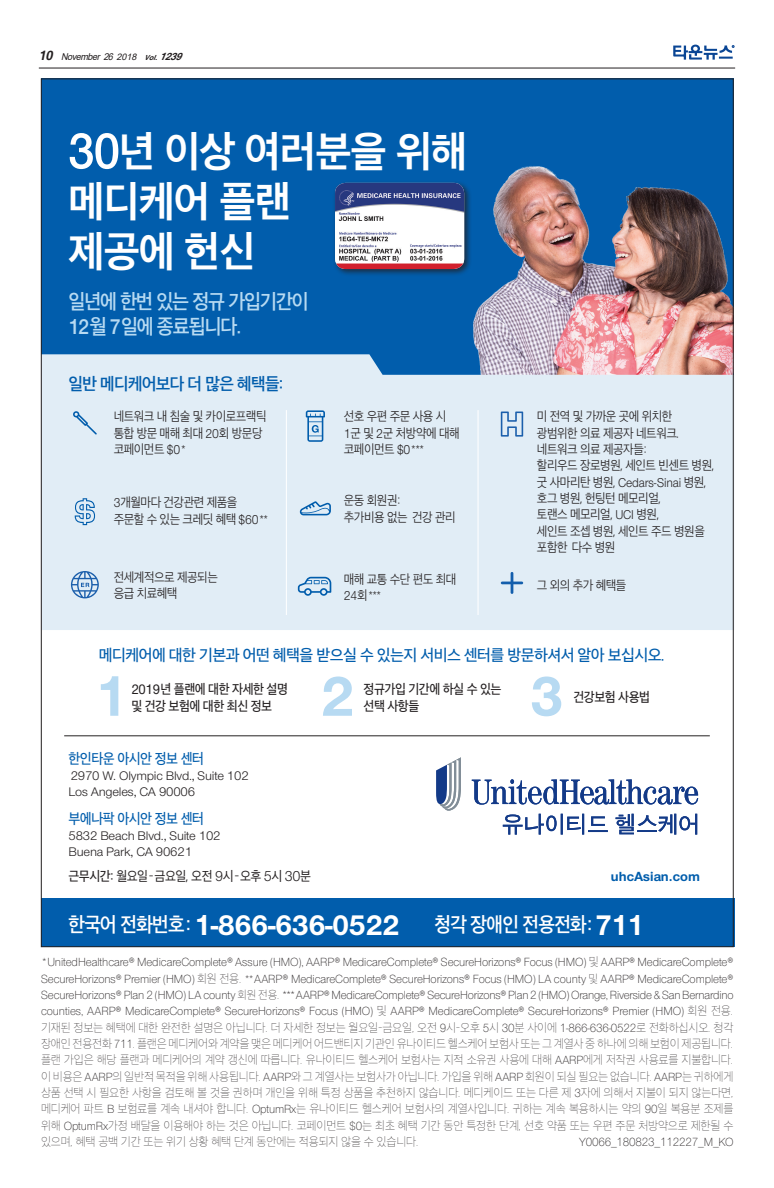
<style>
.page{position:relative;width:774px;height:1188px;background:#fff}
.page>*{position:absolute;margin:0;border:0;box-sizing:border-box;transform-origin:0 0}
.t1{font:700 58px "UHC Sans";color:#b7daf2}
.t2{font:700 43.1px/50px "Apple SD Gothic Neo";letter-spacing:-.02em;color:#fff}
.t3{font:600 21px/24.5px "Apple SD Gothic Neo";letter-spacing:-.05em;color:#b7daf2;scale:.93 1}
.t4{font:600 20.9px "Apple SD Gothic Neo";letter-spacing:-.035em;color:#fff;scale:.92 1}
.t5{font:600 17.4px "Apple SD Gothic Neo";letter-spacing:-.035em;color:#015dac}
.t6{font:500 16.6px "Apple SD Gothic Neo";letter-spacing:-.035em;color:#015dac}
.t7{font:500 15px "Apple SD Gothic Neo";letter-spacing:-.035em;color:#015dac;scale:.92 1}
.t8{font:500 13.8px/16.6px "Apple SD Gothic Neo";letter-spacing:-.035em;color:#231f20;scale:.92 1}
.t9{font:13.7px "Apple SD Gothic Neo";letter-spacing:-.035em;color:#231f20;scale:.92 1}
.t10{font:700 13.7px "UHC Sans";color:#015dac}
.t11{font:300 13.3px/16.3px "Apple SD Gothic Neo";letter-spacing:-.035em;color:#231f20;scale:.92 1}
.t12{font:12.9px/16.1px "UHC Sans";letter-spacing:-.015em;color:#231f20}
.t13{font:300 12.3px/16.3px "UHC Sans";letter-spacing:-.005em;color:#231f20;text-align:justify;scale:.95 1}
.t14{font:italic 9.5px "Arial";color:#231f20;scale:.95 1}
.s1{font-family:"Helvetica";font-weight:700;font-size:13px}
.s2{font-size:9px}
.s3{font-family:"Helvetica";font-weight:700;font-size:7px}
.s4{font-family:"Helvetica";font-weight:700;font-size:10px}
.s5{font-family:"UHC Sans";font-weight:600;font-size:52.3px}
.s6{font-family:"UHC Sans";font-size:22px}
.s7{font-family:"UHC Sans";font-weight:400}
.s8{font-family:"UHC Sans";font-size:14.2px}
.s9{font-weight:500}
.s10{font-family:"UHC Sans";font-size:14.8px}
.s11{font-family:"UHC Sans";font-weight:700;font-size:29.4px}
.s12{font-family:"Apple SD Gothic Neo";font-weight:100}
.s13{font-size:11.7px}
.s14{font-family:"Apple SD Gothic Neo";font-weight:100;font-size:11.7px}
</style>
<div class="page">
<hr style="left:39px;top:68px;width:696px;height:1px;background:#231f20">
<svg style="left:673px;top:45px;width:61px;height:15px"></svg>
<div style="left:41px;top:79px;width:693px;height:297px;background:#015dac"></div>
<img style="left:473px;top:166px;width:259px;height:188px">
<div style="left:43px;top:354px;width:689px;height:276px;background:#e1edf6"></div>
<svg style="left:300px;top:501px;width:31px;height:14px"></svg>
<svg style="left:501px;top:412px;width:22px;height:25px"></svg>
<svg style="left:71px;top:571px;width:28px;height:27px"></svg>
<svg style="left:501px;top:572px;width:22px;height:22px"></svg>
<svg style="left:75px;top:498px;width:20px;height:27px"></svg>
<svg style="left:306px;top:410px;width:19px;height:32px"></svg>
<svg style="left:298px;top:577px;width:33px;height:19px"></svg>
<svg style="left:73px;top:411px;width:24px;height:24px"></svg>
<div style="left:41px;top:899px;width:693px;height:48px;background:#015dac"></div>
<hr style="left:286px;top:410px;width:1px;height:205px;background:#fff">
<hr style="left:478px;top:410px;width:1px;height:205px;background:#fff">
<hr style="left:64px;top:736px;width:646px;height:1px;background:#231f20">
<div style="left:332px;top:180px;width:140px;height:97px;background:#231f20;opacity:.75"></div>
<img style="left:335px;top:183px;width:129px;height:86px">
<svg style="left:472px;top:779px;width:226px;height:26px"></svg>
<svg style="left:436px;top:757px;width:25px;height:54px"></svg>
<svg style="left:503px;top:814px;width:105px;height:21px"></svg>
<svg style="left:616px;top:814px;width:81px;height:21px"></svg>
<p class="t14" style="left:39px;top:50px;width:151px"><span class="s1">1 0</span> November 26 <span class="s2">2018</span> <span class="s3">Vol.</span> <span class="s4">1239</span></p>
<p class="t2" style="left:68px;top:129px;width:400px"><span class="s5">30</span>년 이상 여러분을 위해 메디케어 플랜<br>제공에 헌신</p>
<p class="t3" style="left:69px;top:291px;width:260px">일년에 한번 있는 정규 가입기간이<br><span class="s6">12</span>월 <span class="s6">7</span>일에 종료됩니다.</p>
<p class="t5" style="left:69px;top:374px;width:217px">일반 메디케어보다 더 많은 혜택들:</p>
<p class="t11" style="left:114px;top:409px;width:168px">네트워크 내 침술 및 카이로프랙틱 통합 방문 매해 최대 <span class="s7">20</span>회 방문당 코페이먼트 <span class="s7">$0*</span></p>
<p class="t11" style="left:344px;top:409px;width:127px">선호 우편 주문 사용 시<br><span class="s7">1</span>군 및 <span class="s7">2</span>군 처방약에 대해 코페이먼트 <span class="s7">$0***</span></p>
<p class="t11" style="left:537px;top:409px;width:194px">미 전역 및 가까운 곳에 위치한 광범위한 의료 제공자 네트워크. 네트워크 의료 제공자들:<br>할리우드 장로병원, 세인트 빈센트 병원, 굿 사마리탄 병원, <span class="s7">Cedars-Sinai</span> 병원, 호그 병원, 헌팅턴 메모리얼,<br>토랜스 메모리얼, <span class="s7">UCI</span> 병원,<br>세인트 조셉 병원, 세인트 주드 병원을 포함한 다수 병원</p>
<p class="t11" style="left:114px;top:495px;width:170px"><span class="s7">3</span>개월마다 건강관련 제품을 주문할 수 있는 크레딧 혜택 <span class="s7">$60**</span></p>
<p class="t11" style="left:344px;top:493px;width:123px">운동 회원권:<br>추가비용 없는 건강 관리</p>
<p class="t11" style="left:114px;top:570px;width:115px">전세계적으로 제공되는 응급 치료혜택</p>
<p class="t11" style="left:344px;top:572px;width:124px">매해 교통 수단 편도 최대<br><span class="s7">24</span>회<span class="s7">***</span></p>
<p class="t11" style="left:537px;top:578px;width:99px">그 외의 추가 혜택들</p>
<p class="t6" style="left:99px;top:646px;width:568px">메디케어에 대한 기본과 어떤 혜택을 받으실 수 있는지 서비스 센터를 방문하셔서 알아 보십시오.</p>
<p class="t1" style="left:95px;top:657px;width:35px">1</p>
<p class="t1" style="left:321px;top:657px;width:35px">2</p>
<p class="t1" style="left:530px;top:657px;width:35px">3</p>
<p class="t8" style="left:131px;top:682px;width:172px"><span class="s8">2019</span>년 플랜에 대한 자세한 설명 및 건강 보험에 대한 최신 정보</p>
<p class="t8" style="left:364px;top:682px;width:151px">정규가입 기간에 하실 수 있는 선택 사항들</p>
<p class="t8" style="left:573px;top:689px;width:85px">건강보험 사용법</p>
<p class="t7" style="left:69px;top:751px;width:149px">한인타운 아시안 정보 센터</p>
<p class="t12" style="left:69px;top:768px;width:182px">2970 W. Olympic Blvd., Suite 102<br>Los Angeles, CA 90006</p>
<p class="t7" style="left:69px;top:810px;width:149px">부에나팍 아시안 정보 센터</p>
<p class="t12" style="left:69px;top:827px;width:154px">5832 Beach Blvd., Suite 102<br>Buena Park, CA 90621</p>
<p class="t9" style="left:69px;top:868px;width:265px"><span class="s9">근무시간:</span> 월요일–금요일, 오전 <span class="s10">9</span>시–오후 <span class="s10">5</span>시 <span class="s10">30</span>분</p>
<p class="t10" style="left:611px;top:867px;width:90px">uhcAsian.com</p>
<p class="t4" style="left:69px;top:913px;width:627px">한국어 전화번호: <span class="s11">1-866-636-0522</span> 청각 장애인 전용전화: <span class="s11">711</span></p>
<p class="t13" style="left:41px;top:954px;width:730px">*UnitedHealthcare® MedicareComplete® Assure (HMO), AARP® MedicareComplete® SecureHorizons® Focus (HMO) <span class="s12">및</span> AARP® MedicareComplete® SecureHorizons® Premier (HMO) <span class="s12">회원 전용.</span> <span class="s13">**</span>AARP® MedicareComplete® SecureHorizons® Focus (HMO) LA county <span class="s14">및</span> AARP® MedicareComplete® SecureHorizons® Plan 2 (HMO) LA county <span class="s14">회원 전용.</span> ***AARP® MedicareComplete® SecureHorizons® Plan 2 (HMO) Orange, Riverside &amp; San Bernardino counties, AARP® MedicareComplete® SecureHorizons® Focus (HMO) <span class="s12">및</span> AARP® MedicareComplete® SecureHorizons® Premier (HMO) <span class="s12">회원 전용. 기재된 정보는 혜택에 대한 완전한 설명은 아닙니다. 더 자세한 정보는 월요일–금요일, 오전</span> 9<span class="s12">시–오후</span> 5<span class="s12">시</span> 30<span class="s12">분 사이에</span> 1-866-636-0522<span class="s12">로 전화하십시오. 청각 장애인 전용전화</span> 711<span class="s12">. 플랜은 메디케어와 계약을 맺은 메디케어 어드밴티지 기관인 유나이티드 헬스케어 보험사 또는 그 계열사 중 하나에 의해 보험이 제공됩니다. 플랜 가입은 해당 플랜과 메디케어의 계약 갱신에 따릅니다. 유나이티드 헬스케어 보험사는 지적 소유권 사용에 대해</span> AARP<span class="s12">에게 저작권 사용료를 지불합니다. 이 비용은</span> AARP<span class="s12">의 일반적 목적을 위해 사용됩니다.</span> AARP<span class="s12">와 그 계열사는 보험사가 아닙니다. 가입을 위해</span> AARP <span class="s12">회원이 되실 필요는 없습니다.</span> AARP<span class="s12">는 귀하에게 상품 선택 시 필요한 사항을 검토해 볼 것을 권하며 개인을 위해 특정 상품을 추천하지 않습니다. 메디케이드 또는 다른 제</span> 3<span class="s12">자에 의해서 지불이 되지 않는다면, 메디케어 파트</span> B <span class="s12">보험료를 계속 내셔야 합니다.</span> OptumRx<span class="s12">는 유나이티드 헬스케어 보험사의 계열사입니다. 귀하는 계속 복용하시는 약의</span> 90<span class="s12">일 복용분 조제를 위해</span> OptumRx<span class="s12">가정 배달을 이용해야 하는 것은 아닙니다. 코페이먼트</span> $0<span class="s12">는 최초 혜택 기간 동안 특정한 단계, 선호 약품 또는 우편 주문 처방약으로 제한될 수 있으며, 혜택 공백 기간 또는 위기 상황 혜택 단계 동안에는 적용되지 않을 수 있습니다.</span></p>
<p class="t13" style="left:579px;top:1133px;width:164px">Y0066_180823_112227_M_KO</p>
</div>
